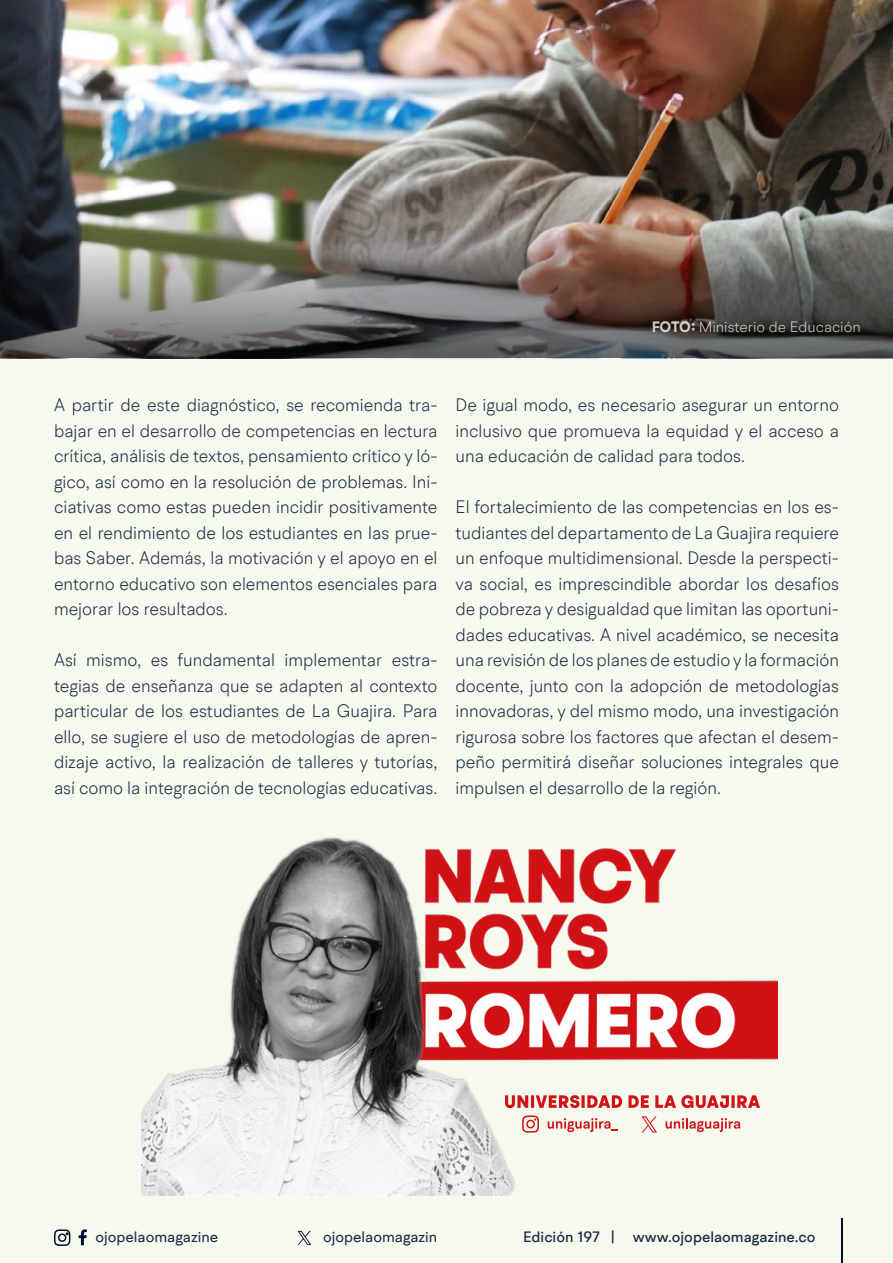
<style>
.page{position:relative;width:893px;height:1263px;background:#f6f9ee}
.page>*{position:absolute;margin:0;border:0;box-sizing:border-box;transform-origin:0 0}
.t1{font:300 18px/25.5px "BR Hendrix";color:#1b2943;text-align:justify;scale:.96 1}
.t2{font:500 15px "BR Hendrix";color:#1b2943}
.t3{font:15px "BR Hendrix";color:#1b2943}
.t4{font:300 15px "BR Hendrix";color:#f5faed}
.s1{font-weight:700}
</style>
<div class="page">
<svg style="left:79px;top:1229px;width:8px;height:16px"></svg>
<svg style="left:54px;top:1229px;width:17px;height:17px"></svg>
<hr style="left:841px;top:1219px;width:1px;height:44px;background:#000f2b">
<svg style="left:298px;top:1231px;width:13px;height:14px"></svg>
<img style="left:142px;top:837px;width:635px;height:358px">
<svg style="left:505px;top:1095px;width:255px;height:13px"></svg>
<svg style="left:548px;top:1118px;width:70px;height:14px"></svg>
<svg style="left:665px;top:1118px;width:75px;height:14px"></svg>
<svg style="left:522px;top:1115px;width:17px;height:17px"></svg>
<svg style="left:641px;top:1116px;width:16px;height:16px"></svg>
<img style="left:0;top:0;width:893px;height:222px">
<img style="left:0;top:222px;width:893px;height:136px">
<p class="t4" style="left:651px;top:318px;width:211px"><span class="s1">FOTO:</span> Ministerio de Educación</p>
<p class="t1" style="left:54px;top:392px;width:401px">A partir de este diagnóstico, se recomienda tra&shy;bajar en el desarrollo de competencias en lectura crítica, análisis de textos, pensamiento crítico y ló&shy;gico, así como en la resolución de problemas. Ini&shy;ciativas como estas pueden incidir positivamente en el rendimiento de los estudiantes en las prue&shy;bas Saber. Además, la motivación y el apoyo en el entorno educativo son elementos esenciales para mejorar los resultados.</p>
<p class="t1" style="left:54px;top:647px;width:401px">Así mismo, es fundamental implementar estra&shy;tegias de enseñanza que se adapten al contexto particular de los estudiantes de La Guajira. Para ello, se sugiere el uso de metodologías de apren&shy;dizaje activo, la realización de talleres y tutorías, así como la integración de tecnologías educativas.</p>
<p class="t1" style="left:455px;top:392px;width:401px">De igual modo, es necesario asegurar un entorno inclusivo que promueva la equidad y el acceso a una educación de calidad para todos.</p>
<p class="t1" style="left:455px;top:494px;width:401px">El fortalecimiento de las competencias en los es&shy;tudiantes del departamento de La Guajira requiere un enfoque multidimensional. Desde la perspecti&shy;va social, es imprescindible abordar los desafíos de pobreza y desigualdad que limitan las oportuni&shy;dades educativas. A nivel académico, se necesita una revisión de los planes de estudio y la formación docente, junto con la adopción de metodologías innovadoras, y del mismo modo, una investigación rigurosa sobre los factores que afectan el desem&shy;peño permitirá diseñar soluciones integrales que impulsen el desarrollo de la región.</p>
<p class="t3" style="left:96px;top:1227px;width:124px">ojopelaomagazine</p>
<p class="t3" style="left:323px;top:1227px;width:116px">ojopelaomagazin</p>
<p class="t2" style="left:523px;top:1227px;width:294px">Edición 197 | www.ojopelaomagazine.co</p>
</div>
